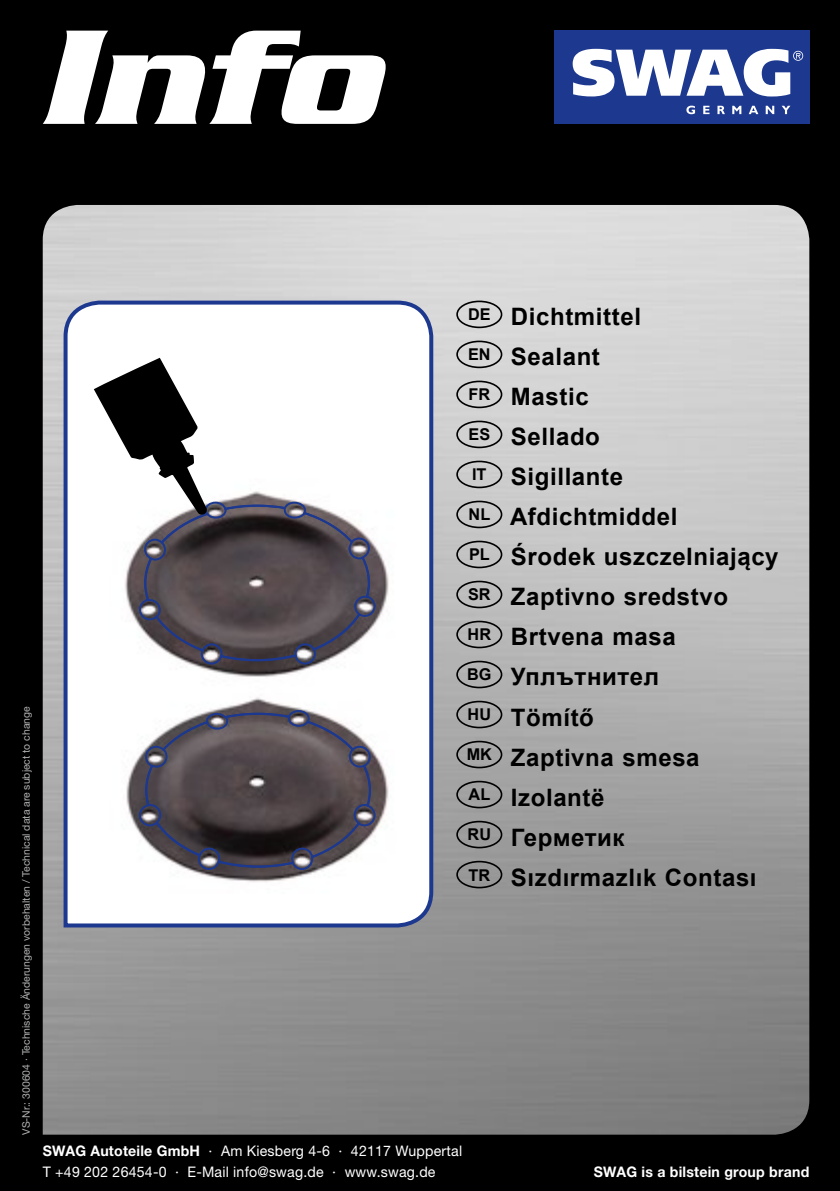
<style>
.page{position:relative;width:840px;height:1191px;background:#fff}
.page>*{position:absolute;margin:0;border:0;box-sizing:border-box;transform-origin:0 0}
.t1{font:700 24px/40px "Arial";letter-spacing:.025em;color:#000}
.t2{font:14.4px/20.8px "Helvetica Neue LT Std";letter-spacing:.015em;color:#fff}
.t3{font:700 14.4px "Helvetica Neue LT Std";letter-spacing:.015em;color:#fff}
.t4{font:10.4px "Helvetica Neue LT Std";color:#b1b2b3}
.s1{font-weight:700}
</style>
<div class="page">
<div style="left:0;top:0;width:839px;height:1191px;background:#000"></div>
<svg style="left:43px;top:31px;width:343px;height:93px"></svg>
<img style="left:43px;top:205px;width:765px;height:929px">
<div style="left:554px;top:31px;width:254px;height:93px;background:#1c388f"></div>
<svg style="left:572px;top:49px;width:230px;height:47px"></svg>
<svg style="left:686px;top:106px;width:8px;height:8px"></svg>
<svg style="left:703px;top:106px;width:6px;height:8px"></svg>
<svg style="left:717px;top:106px;width:7px;height:8px"></svg>
<svg style="left:732px;top:106px;width:9px;height:8px"></svg>
<svg style="left:748px;top:106px;width:10px;height:8px"></svg>
<svg style="left:765px;top:106px;width:8px;height:8px"></svg>
<svg style="left:782px;top:106px;width:8px;height:8px"></svg>
<div style="left:456px;top:300px;width:46px;height:28px;border:2px solid #000;border-radius:50%"></div>
<div style="left:456px;top:340px;width:46px;height:28px;border:2px solid #000;border-radius:50%"></div>
<div style="left:456px;top:380px;width:46px;height:28px;border:2px solid #000;border-radius:50%"></div>
<div style="left:456px;top:420px;width:46px;height:28px;border:2px solid #000;border-radius:50%"></div>
<div style="left:456px;top:460px;width:46px;height:28px;border:2px solid #000;border-radius:50%"></div>
<div style="left:456px;top:500px;width:46px;height:28px;border:2px solid #000;border-radius:50%"></div>
<div style="left:456px;top:540px;width:46px;height:28px;border:2px solid #000;border-radius:50%"></div>
<div style="left:456px;top:580px;width:46px;height:28px;border:2px solid #000;border-radius:50%"></div>
<div style="left:456px;top:620px;width:46px;height:28px;border:2px solid #000;border-radius:50%"></div>
<div style="left:456px;top:660px;width:46px;height:28px;border:2px solid #000;border-radius:50%"></div>
<div style="left:456px;top:700px;width:46px;height:28px;border:2px solid #000;border-radius:50%"></div>
<div style="left:456px;top:740px;width:46px;height:28px;border:2px solid #000;border-radius:50%"></div>
<div style="left:456px;top:780px;width:46px;height:28px;border:2px solid #000;border-radius:50%"></div>
<div style="left:456px;top:820px;width:46px;height:28px;border:2px solid #000;border-radius:50%"></div>
<div style="left:456px;top:860px;width:46px;height:28px;border:2px solid #000;border-radius:50%"></div>
<svg style="left:61px;top:298px;width:374px;height:631px;background:#e0e3ed"></svg>
<img style="left:110px;top:478px;width:303px;height:415px">
<svg style="left:138px;top:709px;width:238px;height:162px;background:#645e64"></svg>
<svg style="left:84px;top:356px;width:292px;height:309px;background:#a6a3a6"></svg>
<p class="t4" style="left:20px;top:1134px;width:430px;rotate:-90deg">VS-Nr.: 300604 · Technische Änderungen vorbehalten / Technical data are subject to change</p>
<p class="t1" style="left:466px;top:298px;width:313px"><sup>DE</sup> Dichtmittel<br><sup>EN</sup> Sealant<br><sup>FR</sup> Mastic<br><sup>ES</sup> Sellado<br><sup>IT</sup> Sigillante<br><sup>NL</sup> Afdichtmiddel<br><sup>PL</sup> Środek uszczelniający<br><sup>SR</sup> Zaptivno sredstvo<br><sup>HR</sup> Brtvena masa<br><sup>BG</sup> Уплътнител<br><sup>HU</sup> Tömítő<br><sup>MK</sup> Zaptivna smesa<br><sup>AL</sup> Izolantë<br><sup>RU</sup> Герметик<br><sup>TR</sup> Sızdırmazlık Contası</p>
<p class="t2" style="left:43px;top:1140px;width:420px"><span class="s1">SWAG Autoteile GmbH</span> · Am Kiesberg 4-6 · 42117 Wuppertal<br>T +49 202 26454-0 · E-Mail info@swag.de · www.swag.de</p>
<p class="t3" style="left:593px;top:1162px;width:217px">SWAG is a bilstein group brand</p>
</div>
